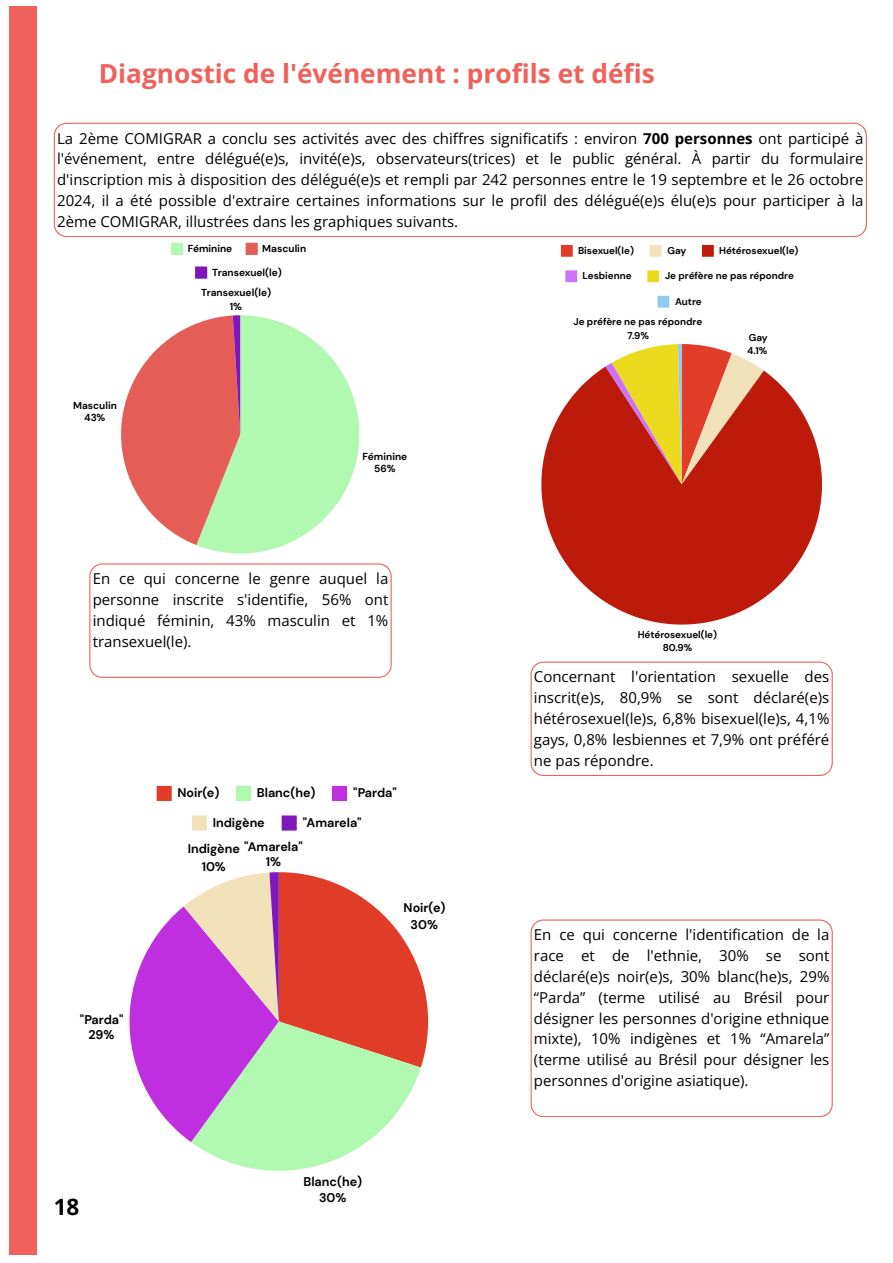
<style>
.page{position:relative;width:893px;height:1263px;background:#fff}
.page>*{position:absolute;margin:0;border:0;box-sizing:border-box;transform-origin:0 0}
.t1{font:700 26.25px "Open Sans";color:#f0615b}
.t2{font:700 22.5px "Open Sans";color:#000}
.t3{font:15px/20.9px "Open Sans";color:#000;text-align:justify}
.t4{font:700 12.6px/16.4px "DM Sans";color:#000;text-align:center}
.t5{font:700 10.12px/12.3px "DM Sans";color:#000;text-align:center}
.t6{font:700 9.82px/13.6px "DM Sans";color:#000;text-align:center}
.s1{font-weight:700}
</style>
<div class="page">
<div style="left:9px;top:6px;width:27px;height:1249px;background:#f0615b"></div>
<svg style="left:54px;top:123px;width:813px;height:114px"></svg>
<svg style="left:89px;top:563px;width:302px;height:115px"></svg>
<svg style="left:171px;top:243px;width:12px;height:12px"></svg>
<svg style="left:246px;top:243px;width:12px;height:12px"></svg>
<svg style="left:195px;top:266px;width:12px;height:13px"></svg>
<svg style="left:121px;top:315px;width:238px;height:238px"></svg>
<svg style="left:530px;top:661px;width:302px;height:115px"></svg>
<svg style="left:561px;top:245px;width:12px;height:12px"></svg>
<svg style="left:649px;top:245px;width:12px;height:12px"></svg>
<svg style="left:702px;top:245px;width:12px;height:12px"></svg>
<svg style="left:565px;top:270px;width:12px;height:12px"></svg>
<svg style="left:647px;top:270px;width:12px;height:12px"></svg>
<svg style="left:657px;top:296px;width:12px;height:12px"></svg>
<svg style="left:541px;top:367px;width:281px;height:258px;fill:#bc1a0b"></svg>
<svg style="left:605px;top:344px;width:159px;height:140px;background:#d6723e"></svg>
<svg style="left:157px;top:786px;width:15px;height:15px"></svg>
<svg style="left:236px;top:786px;width:15px;height:15px"></svg>
<svg style="left:332px;top:786px;width:15px;height:15px"></svg>
<svg style="left:192px;top:815px;width:15px;height:15px"></svg>
<svg style="left:282px;top:815px;width:15px;height:15px"></svg>
<svg style="left:129px;top:872px;width:299px;height:299px"></svg>
<svg style="left:530px;top:919px;width:302px;height:198px"></svg>
<h1 class="t1" style="left:99px;top:55px;width:557px">Diagnostic de l'événement : profils et défis</h1>
<p class="t3" style="left:57px;top:127px;width:808px">La 2ème COMIGRAR a conclu ses activités avec des chiffres significatifs : environ <span class="s1">700 personnes</span> ont participé à l'événement, entre délégué(e)s, invité(e)s, observateurs(trices) et le public général. À partir du formulaire d'inscription mis à disposition des délégué(e)s et rempli par 242 personnes entre le 19 septembre et le 26 octobre 2024, il a été possible d'extraire certaines informations sur le profil des délégué(e)s élu(e)s pour participer à la 2ème COMIGRAR, illustrées dans les graphiques suivants.</p>
<p class="t5" style="left:188px;top:243px;width:46px">Féminine</p>
<p class="t5" style="left:262px;top:243px;width:45px">Masculin</p>
<p class="t5" style="left:212px;top:266px;width:71px">Transexuel(le)</p>
<p class="t5" style="left:73px;top:399px;width:45px">Masculin<br>43%</p>
<p class="t5" style="left:201px;top:286px;width:71px;line-height:14px">Transexuel(le)<br>1%</p>
<p class="t5" style="left:362px;top:450px;width:46px">Féminine<br>56%</p>
<p class="t3" style="left:93px;top:568px;width:297px">En ce qui concerne le genre auquel la personne inscrite s'identifie, 56% ont indiqué féminin, 43% masculin et 1% transexuel(le).</p>
<p class="t4" style="left:177px;top:785px;width:43px">Noir(e)</p>
<p class="t4" style="left:257px;top:785px;width:60px">Blanc(he)</p>
<p class="t4" style="left:353px;top:785px;width:45px">"Parda"</p>
<p class="t4" style="left:213px;top:814px;width:54px">Indigène</p>
<p class="t4" style="left:303px;top:814px;width:60px">"Amarela"</p>
<p class="t4" style="left:80px;top:1012px;width:45px;line-height:14.9px">"Parda"<br>29%</p>
<h2 class="t2" style="left:54px;top:1191px;width:27px">18</h2>
<p class="t4" style="left:188px;top:840px;width:54px;line-height:17.5px">Indigène<br>10%</p>
<p class="t4" style="left:244px;top:839px;width:60px;line-height:14.9px">"Amarela"<br>1%</p>
<p class="t4" style="left:403px;top:900px;width:43px">Noir(e)<br>30%</p>
<p class="t4" style="left:303px;top:1173px;width:60px">Blanc(he)<br>30%</p>
<p class="t6" style="left:578px;top:244px;width:57px">Bisexuel(le)</p>
<p class="t6" style="left:667px;top:244px;width:21px">Gay</p>
<p class="t6" style="left:719px;top:244px;width:81px">Hétérosexuel(le)</p>
<p class="t6" style="left:582px;top:269px;width:51px">Lesbienne</p>
<p class="t6" style="left:665px;top:269px;width:130px">Je préfère ne pas répondre</p>
<p class="t6" style="left:675px;top:294px;width:28px">Autre</p>
<p class="t6" style="left:573px;top:315px;width:130px">Je préfère ne pas répondre<br>7.9%</p>
<p class="t6" style="left:747px;top:331px;width:22px;text-align:left">Gay<br>4.1%</p>
<p class="t6" style="left:637px;top:627px;width:81px;line-height:13.2px">Hétérosexuel(le)<br>80.9%</p>
<p class="t3" style="left:534px;top:666px;width:297px">Concernant l'orientation sexuelle des inscrit(e)s, 80,9% se sont déclaré(e)s hétérosexuel(le)s, 6,8% bisexuel(le)s, 4,1% gays, 0,8% lesbiennes et 7,9% ont préféré ne pas répondre.</p>
<p class="t3" style="left:534px;top:924px;width:297px">En ce qui concerne l'identification de la race et de l'ethnie, 30% se sont déclaré(e)s noir(e)s, 30% blanc(he)s, 29% “Parda” (terme utilisé au Brésil pour désigner les personnes d'origine ethnique mixte), 10% indigènes et 1% “Amarela” (terme utilisé au Brésil pour désigner les personnes d'origine asiatique).</p>
</div>
